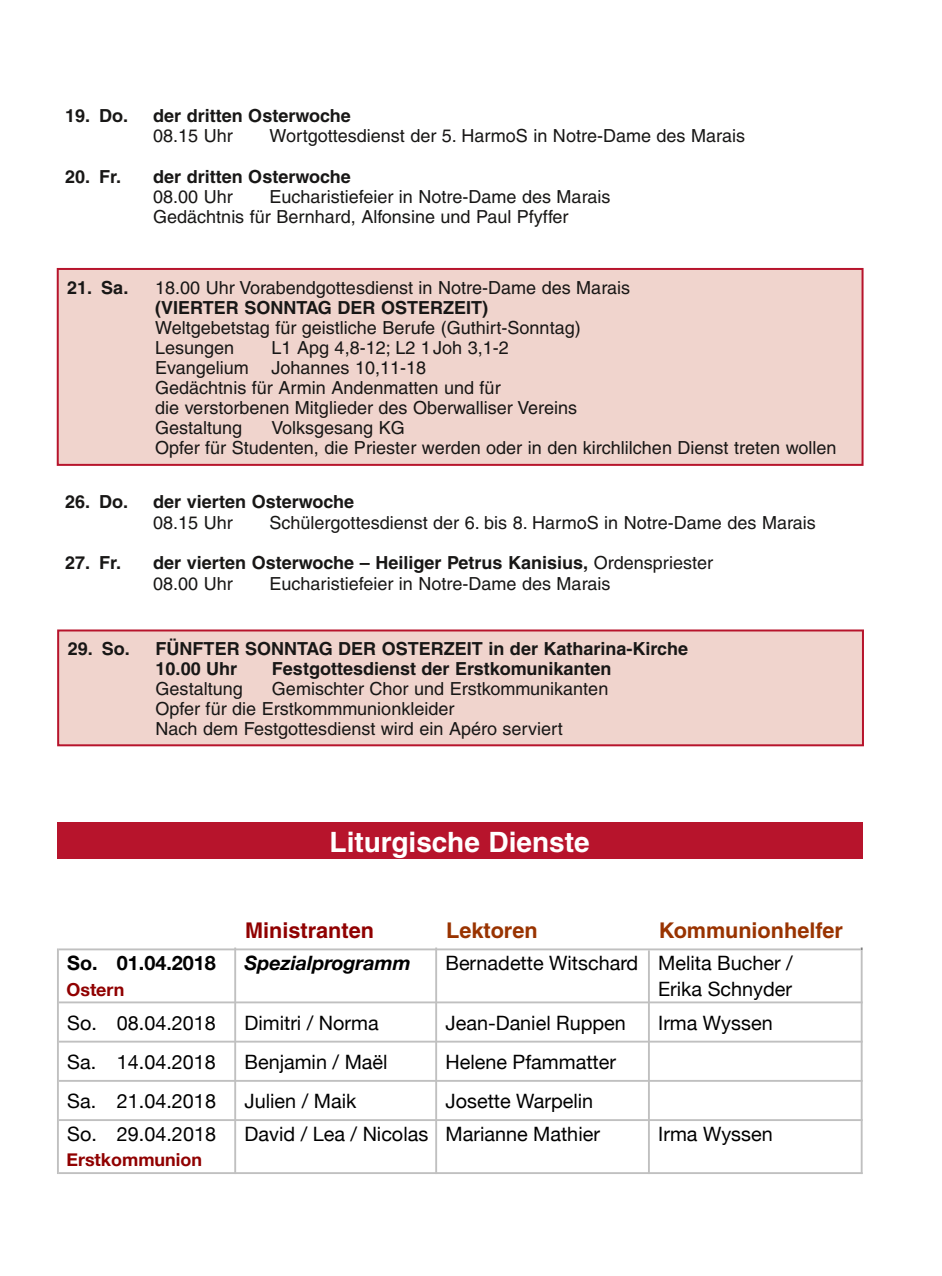
<style>
.page{position:relative;width:942px;height:1276px;background:#fff}
.page>*{position:absolute;margin:0;border:0;box-sizing:border-box;transform-origin:0 0}
.t1{font:700 28px "Helvetica";color:#fff}
.t2{font:700 21.6px "Helvetica";color:#930}
.t3{font:700 21.6px "Helvetica";color:#900000}
.t4{font:19.8px/26.4px "Helvetica Neue";color:#000;text-align:right}
.t5{font:italic 700 19.8px "Helvetica Neue";color:#000}
.t6{font:700 19.8px "Helvetica Neue";color:#000}
.t7{font:18px/20px "Helvetica";color:#181716}
.t8{font:700 18px/20.4px "Helvetica";color:#181716}
.t9{font:700 17.8px "Helvetica Neue";color:#900000}
.s1{font-weight:400}
</style>
<div class="page">
<div style="left:58px;top:269px;width:804px;height:196px;background:#f0d4cd"></div>
<div style="left:57px;top:268px;width:806px;height:198px;border:2px solid #b7142c"></div>
<div style="left:58px;top:630px;width:804px;height:115px;background:#f0d4cd"></div>
<div style="left:57px;top:629px;width:806px;height:117px;border:2px solid #b7142c"></div>
<div style="left:57px;top:822px;width:805px;height:37px;background:#b7142c"></div>
<hr style="left:234px;top:947px;width:2px;height:227px;background:#c0c0c0">
<hr style="left:435px;top:947px;width:2px;height:227px;background:#c0c0c0">
<hr style="left:860px;top:950px;width:2px;height:224px;background:#c0c0c0">
<hr style="left:57px;top:948px;width:2px;height:226px;background:#c0c0c0">
<hr style="left:647px;top:950px;width:2px;height:224px;background:#c0c0c0">
<hr style="left:59px;top:948px;width:801px;height:2px;background:#c0c0c0">
<hr style="left:59px;top:1001px;width:803px;height:2px;background:#c0c0c0">
<hr style="left:59px;top:1040px;width:803px;height:2px;background:#c0c0c0">
<hr style="left:59px;top:1080px;width:803px;height:1px;background:#c0c0c0">
<hr style="left:59px;top:1119px;width:803px;height:2px;background:#c0c0c0">
<hr style="left:59px;top:1172px;width:803px;height:2px;background:#c0c0c0">
<p class="t8" style="left:65px;top:105px;width:65px">19. Do.</p>
<p class="t8" style="left:153px;top:105px;width:199px">der dritten Osterwoche</p>
<p class="t7" style="left:153px;top:126px;width:81px">08.15 Uhr</p>
<p class="t7" style="left:269px;top:126px;width:477px">Wortgottesdienst der 5. HarmoS in Notre-Dame des Marais</p>
<p class="t8" style="left:65px;top:166px;width:57px">20. Fr.</p>
<p class="t8" style="left:153px;top:166px;width:199px">der dritten Osterwoche</p>
<p class="t7" style="left:153px;top:187px;width:81px">08.00 Uhr</p>
<p class="t7" style="left:153px;top:186px;width:458px;text-indent:116px">Eucharistiefeier in Notre-Dame des Marais<br>Gedächtnis für Bernhard, Alfonsine und Paul Pfyffer</p>
<p class="t8" style="left:67px;top:277px;width:63px">21. Sa.</p>
<p class="t7" style="left:155px;top:277px;width:476px">18.00 Uhr Vorabendgottesdienst in Notre-Dame des Marais</p>
<p class="t8" style="left:155px;top:297px;width:334px">(VIERTER SONNTAG DER OSTERZEIT)</p>
<p class="t7" style="left:155px;top:317px;width:427px">Weltgebetstag für geistliche Berufe (Guthirt-Sonntag)<br>Lesungen</p>
<p class="t7" style="left:271px;top:337px;width:239px">L1 Apg 4,8-12; L2 1Joh 3,1-2</p>
<p class="t7" style="left:155px;top:357px;width:423px;text-indent:116px">Johannes 10,11-18<br>Gedächtnis für Armin Andenmatten und für<br>die verstorbenen Mitglieder des Oberwalliser Vereins<br>Gestaltung</p>
<p class="t7" style="left:155px;top:357px;width:95px">Evangelium</p>
<p class="t7" style="left:155px;top:417px;width:682px;text-indent:116px">Volksgesang KG<br>Opfer für Studenten, die Priester werden oder in den kirchlilchen Dienst treten wollen</p>
<p class="t8" style="left:65px;top:491px;width:65px">26. Do.</p>
<p class="t8" style="left:153px;top:491px;width:202px">der vierten Osterwoche</p>
<p class="t7" style="left:153px;top:512px;width:81px">08.15 Uhr</p>
<p class="t7" style="left:269px;top:512px;width:547px">Schülergottesdienst der 6. bis 8. HarmoS in Notre-Dame des Marais</p>
<p class="t8" style="left:65px;top:552px;width:57px">27. Fr.</p>
<p class="t8" style="left:153px;top:552px;width:561px">der vierten Osterwoche – Heiliger Petrus Kanisius, <span class="s1">Ordenspriester<br>08.00 Uhr</span></p>
<p class="t7" style="left:269px;top:573px;width:342px">Eucharistiefeier in Notre-Dame des Marais</p>
<p class="t8" style="left:68px;top:638px;width:64px">29. So.</p>
<p class="t8" style="left:155px;top:638px;width:534px">FÜNFTER SONNTAG DER OSTERZEIT in der Katharina-Kirche<br>10.00 Uhr</p>
<p class="t8" style="left:272px;top:658px;width:341px">Festgottesdienst der Erstkomunikanten</p>
<p class="t7" style="left:155px;top:678px;width:454px;text-indent:116px">Gemischter Chor und Erstkommunikanten<br>Opfer für die Erstkommmunionkleider<br>Nach dem Festgottesdienst wird ein Apéro serviert</p>
<p class="t7" style="left:155px;top:678px;width:89px">Gestaltung</p>
<h1 class="t1" style="left:329px;top:824px;width:261px">Liturgische Dienste</h1>
<p class="t3" style="left:245px;top:916px;width:130px">Ministranten</p>
<p class="t2" style="left:446px;top:916px;width:93px">Lektoren</p>
<p class="t2" style="left:658px;top:916px;width:185px">Kommunionhelfer</p>
<p class="t6" style="left:67px;top:950px;width:150px">So. 01.04.2018</p>
<p class="t5" style="left:244px;top:950px;width:167px">Spezialprogramm</p>
<p class="t4" style="left:445px;top:949px;width:349px">Bernadette Witschard Melita Bucher /<br>Erika Schnyder</p>
<p class="t4" style="left:67px;top:1009px;width:150px">So. 08.04.2018</p>
<p class="t4" style="left:244px;top:1009px;width:136px">Dimitri / Norma</p>
<p class="t4" style="left:445px;top:1009px;width:182px">Jean-Daniel Ruppen</p>
<p class="t4" style="left:658px;top:1009px;width:116px">Irma Wyssen</p>
<p class="t4" style="left:67px;top:1048px;width:150px">Sa. 14.04.2018</p>
<p class="t4" style="left:244px;top:1048px;width:144px">Benjamin / Maël</p>
<p class="t4" style="left:445px;top:1048px;width:172px">Helene Pfammatter</p>
<p class="t4" style="left:67px;top:1087px;width:150px">Sa. 21.04.2018</p>
<p class="t4" style="left:244px;top:1087px;width:113px">Julien / Maik</p>
<p class="t4" style="left:445px;top:1087px;width:149px">Josette Warpelin</p>
<p class="t4" style="left:67px;top:1120px;width:150px">So. 29.04.2018</p>
<p class="t4" style="left:244px;top:1120px;width:357px">David / Lea / Nicolas Marianne Mathier</p>
<p class="t4" style="left:658px;top:1120px;width:116px">Irma Wyssen</p>
<p class="t9" style="left:66px;top:1148px;width:137px">Erstkommunion</p>
<p class="t9" style="left:66px;top:978px;width:60px">Ostern</p>
</div>
